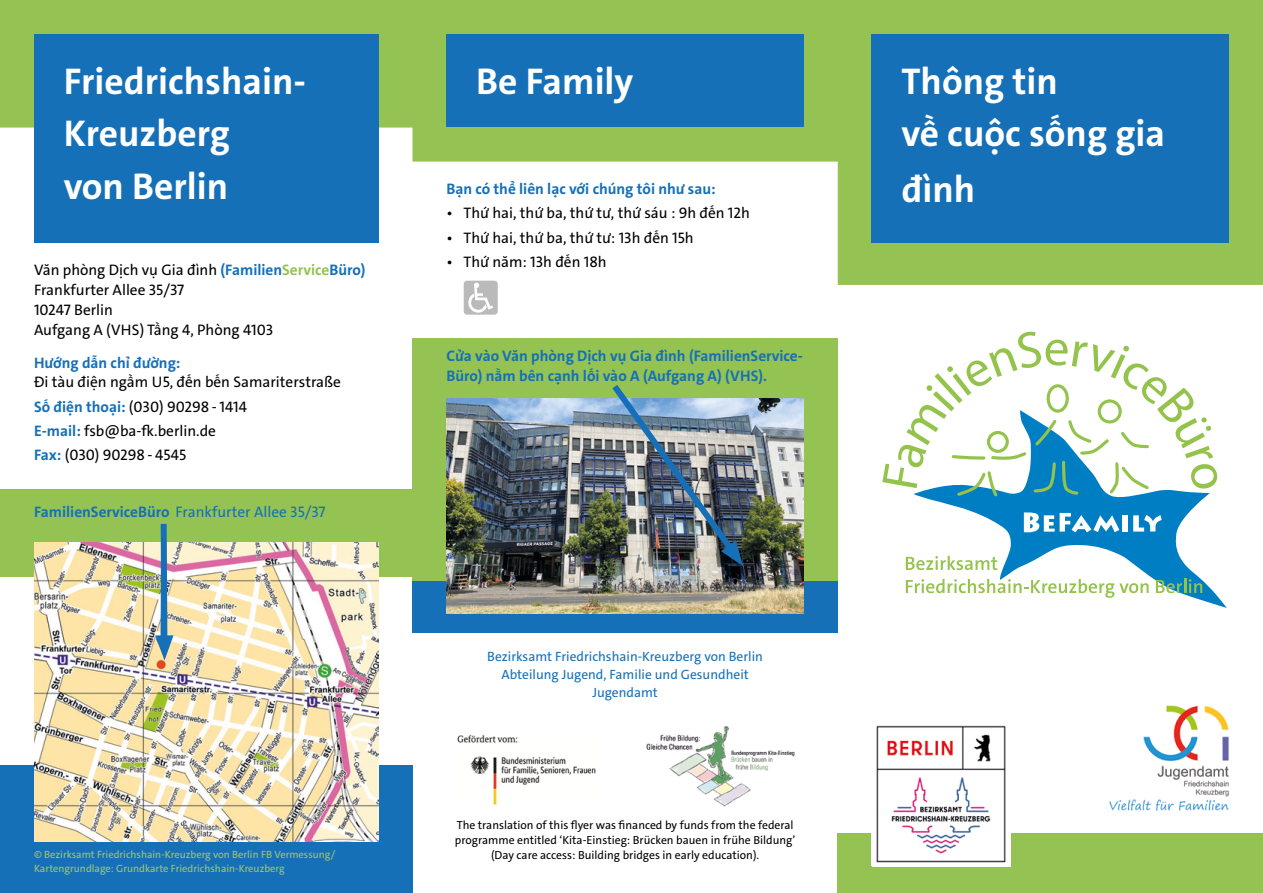
<style>
.page{position:relative;width:1263px;height:893px;background:#fff}
.page>*{position:absolute;margin:0;border:0;box-sizing:border-box;transform-origin:0 0}
.t1{font:700 37.5px/54px "The Sans";color:#fff}
.t2{font:15.3px/20px "The Sans";color:#000}
.t3{font:700 15.3px/20px "The Sans";color:#1570b8}
.t4{font:15.3px "The Sans";color:#1570b8}
.t5{font:13.5px/18px "The Sans";color:#1570b8;text-align:center}
.t6{font:11.7px/15px "The Sans";color:#000;text-align:center}
.t7{font:10.5px/13.5px "The Sans";color:#a0c966}
.s1{font-weight:700;color:#1570b8}
.s2{font-weight:700;color:#94c353}
.s3{font-weight:700}
</style>
<div class="page">
<div style="left:0;top:489px;width:421px;height:87px;background:#94c353"></div>
<svg style="left:0;top:0;width:1263px;height:285px;fill:#94c353"></svg>
<div style="left:838px;top:833px;width:425px;height:60px;background:#94c353"></div>
<div style="left:0;top:765px;width:412px;height:128px;background:#1570b8"></div>
<div style="left:412px;top:338px;width:426px;height:247px;background:#94c353"></div>
<div style="left:412px;top:582px;width:426px;height:51px;background:#1570b8"></div>
<img style="left:1109px;top:705px;width:121px;height:106px">
<div style="left:872px;top:34px;width:357px;height:208px;background:#1570b8"></div>
<div style="left:446px;top:34px;width:358px;height:92px;background:#1570b8"></div>
<img style="left:446px;top:398px;width:358px;height:215px">
<div style="left:34px;top:34px;width:344px;height:208px;background:#1570b8"></div>
<img style="left:34px;top:542px;width:344px;height:300px">
<svg style="left:920px;top:498px;width:307px;height:110px"></svg>
<svg style="left:906px;top:556px;width:91px;height:14px"></svg>
<svg style="left:906px;top:579px;width:242px;height:19px"></svg>
<svg style="left:1156px;top:579px;width:46px;height:14px"></svg>
<div style="left:1122px;top:515px;width:6px;height:17px;background:#fff"></div>
<svg style="left:1133px;top:515px;width:29px;height:17px"></svg>
<svg style="left:1024px;top:512px;width:95px;height:21px"></svg>
<svg style="left:882px;top:331px;width:336px;height:167px"></svg>
<svg style="left:464px;top:281px;width:34px;height:34px"></svg>
<img style="left:606px;top:385px;width:137px;height:181px">
<svg style="left:155px;top:523px;width:19px;height:137px"></svg>
<img style="left:872px;top:725px;width:138px;height:140px">
<img style="left:457px;top:734px;width:139px;height:71px">
<img style="left:646px;top:726px;width:149px;height:81px">
<h1 class="t1" style="left:64px;top:55px;width:244px;line-height:52.5px">Friedrichshain-<br>Kreuzberg<br>von Berlin</h1>
<h1 class="t1" style="left:476px;top:54px;width:159px">Be Family</h1>
<p class="t3" style="left:446px;top:179px;width:271px">Bạn có thể liên lạc với chúng tôi như sau:</p>
<p class="t2" style="left:446px;top:203px;width:305px">• Thứ hai, thứ ba, thứ tư, thứ sáu : 9h đến 12h</p>
<p class="t2" style="left:446px;top:228px;width:249px">• Thứ hai, thứ ba, thứ tư: 13h đến 15h</p>
<p class="t2" style="left:446px;top:252px;width:162px">• Thứ năm: 13h đến 18h</p>
<p class="t2" style="left:34px;top:260px;width:333px">Văn phòng Dịch vụ Gia đình <span class="s1">(Familien</span><span class="s2">Service</span><span class="s1">Büro)<br></span>Frankfurter Allee 35/37<br>10247 Berlin<br>Aufgang A (VHS) Tầng 4, Phòng 4103</p>
<p class="t3" style="left:34px;top:352px;width:148px">Hướng dẫn chỉ đường:</p>
<p class="t2" style="left:34px;top:370px;width:308px;line-height:24.2px">Đi tàu điện ngầm U5, đến bến Samariterstraße<br><span class="s1">Số điện thoại:</span> (030) 90298 - 1414<br><span class="s1">E-mail:</span> fsb@ba-fk.berlin.de<br><span class="s1">Fax:</span> (030) 90298 - 4545</p>
<p class="t3" style="left:446px;top:346px;width:358px">Cửa vào Văn phòng Dịch vụ Gia đình (FamilienService-<br>Büro) nằm bên cạnh lối vào A (Aufgang A) (VHS).</p>
<p class="t4" style="left:34px;top:502px;width:293px"><span class="s3">FamilienServiceBüro</span> Frankfurter Allee 35/37</p>
<p class="t7" style="left:34px;top:848px;width:303px">© Bezirksamt Friedrichshain-Kreuzberg von Berlin FB Vermessung/<br>Kartengrundlage: Grundkarte Friedrichshain-Kreuzberg</p>
<p class="t5" style="left:487px;top:647px;width:277px">Bezirksamt Friedrichshain-Kreuzberg von Berlin<br>Abteilung Jugend, Familie und Gesundheit<br>Jugendamt</p>
<p class="t6" style="left:455px;top:818px;width:342px">The translation of this flyer was financed by funds from the federal programme entitled ‘Kita-Einstieg: Brücken bauen in frühe Bildung’ (Day care access: Building bridges in early education).</p>
<h1 class="t1" style="left:901px;top:54px;width:265px">Thông tin<br>về cuộc sống gia đình</h1>
</div>
